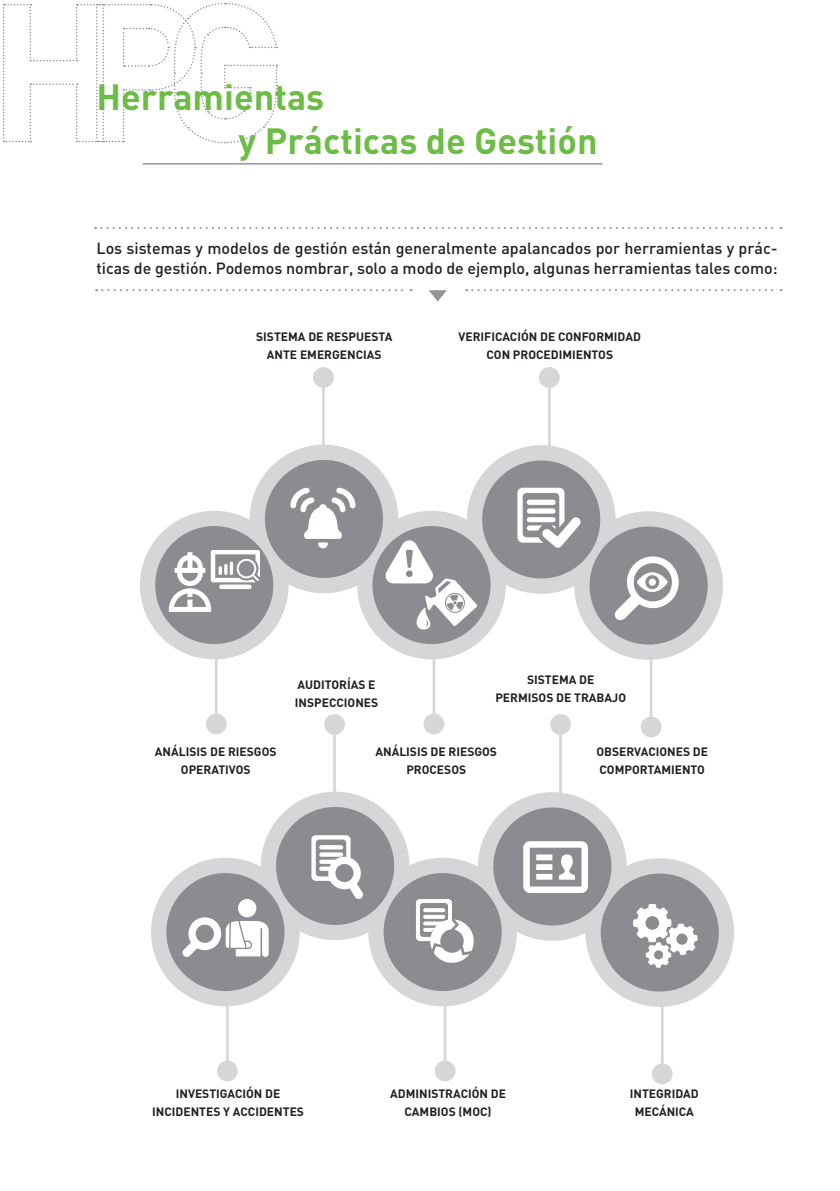
<style>
.page{position:relative;width:840px;height:1191px;background:#fff}
.page>*{position:absolute;margin:0;border:0;box-sizing:border-box;transform-origin:0 0}
.t1{font:700 36px/44px "DIN";color:#6cbd45}
.t2{font:500 16px/20px "DIN";color:#231f20}
.t3{font:700 12px/18px "DIN";color:#231f20;text-align:center}
</style>
<div class="page">
<div style="left:585px;top:858px;width:148px;height:148px;background:#d5d6d8;border-radius:50%"></div>
<div style="left:151px;top:857px;width:148px;height:149px;background:#d5d6d8;border-radius:50%"></div>
<div style="left:260px;top:791px;width:149px;height:149px;background:#d5d6d8;border-radius:50%"></div>
<div style="left:368px;top:857px;width:148px;height:149px;background:#d5d6d8;border-radius:50%"></div>
<div style="left:477px;top:792px;width:149px;height:148px;background:#d5d6d8;border-radius:50%"></div>
<div style="left:166px;top:873px;width:118px;height:118px;background:#8a8c8f;border-radius:50%"></div>
<div style="left:276px;top:807px;width:118px;height:118px;background:#8a8c8f;border-radius:50%"></div>
<div style="left:383px;top:873px;width:118px;height:118px;background:#8a8c8f;border-radius:50%"></div>
<div style="left:493px;top:807px;width:118px;height:118px;background:#8a8c8f;border-radius:50%"></div>
<div style="left:600px;top:873px;width:118px;height:118px;background:#8a8c8f;border-radius:50%"></div>
<hr style="left:660px;top:997px;width:3px;height:78px;background:#d5d6d8">
<div style="left:651px;top:1063px;width:21px;height:21px;background:#d5d6d8;border-radius:50%"></div>
<hr style="left:443px;top:994px;width:3px;height:78px;background:#d5d6d8">
<div style="left:434px;top:1060px;width:21px;height:21px;background:#d5d6d8;border-radius:50%"></div>
<hr style="left:333px;top:723px;width:2px;height:77px;background:#d5d6d8">
<div style="left:324px;top:714px;width:21px;height:21px;background:#d5d6d8;border-radius:50%"></div>
<hr style="left:559px;top:723px;width:2px;height:77px;background:#d5d6d8">
<div style="left:550px;top:714px;width:20px;height:21px;background:#d5d6d8;border-radius:50%"></div>
<hr style="left:226px;top:994px;width:2px;height:78px;background:#d5d6d8">
<div style="left:217px;top:1060px;width:21px;height:21px;background:#d5d6d8;border-radius:50%"></div>
<div style="left:574px;top:511px;width:148px;height:149px;background:#d5d6d8;border-radius:50%"></div>
<div style="left:140px;top:511px;width:148px;height:148px;background:#d5d6d8;border-radius:50%"></div>
<div style="left:249px;top:444px;width:149px;height:149px;background:#d5d6d8;border-radius:50%"></div>
<div style="left:357px;top:511px;width:148px;height:148px;background:#d5d6d8;border-radius:50%"></div>
<div style="left:466px;top:445px;width:149px;height:149px;background:#d5d6d8;border-radius:50%"></div>
<div style="left:155px;top:526px;width:118px;height:118px;background:#8a8c8f;border-radius:50%"></div>
<div style="left:265px;top:460px;width:118px;height:118px;background:#8a8c8f;border-radius:50%"></div>
<div style="left:372px;top:526px;width:118px;height:118px;background:#8a8c8f;border-radius:50%"></div>
<div style="left:482px;top:460px;width:118px;height:118px;background:#8a8c8f;border-radius:50%"></div>
<div style="left:589px;top:526px;width:118px;height:118px;background:#8a8c8f;border-radius:50%"></div>
<hr style="left:649px;top:650px;width:3px;height:78px;background:#d5d6d8">
<div style="left:640px;top:716px;width:21px;height:21px;background:#d5d6d8;border-radius:50%"></div>
<hr style="left:432px;top:647px;width:3px;height:78px;background:#d5d6d8">
<div style="left:423px;top:713px;width:21px;height:21px;background:#d5d6d8;border-radius:50%"></div>
<hr style="left:322px;top:376px;width:2px;height:78px;background:#d5d6d8">
<div style="left:313px;top:367px;width:20px;height:21px;background:#d5d6d8;border-radius:50%"></div>
<hr style="left:547px;top:376px;width:3px;height:78px;background:#d5d6d8">
<div style="left:538px;top:367px;width:21px;height:21px;background:#d5d6d8;border-radius:50%"></div>
<hr style="left:215px;top:647px;width:2px;height:78px;background:#d5d6d8">
<div style="left:206px;top:713px;width:20px;height:21px;background:#d5d6d8;border-radius:50%"></div>
<hr style="left:142px;top:163px;width:460px;height:2px;background:#939598">
<svg style="left:429px;top:290px;width:17px;height:11px"></svg>
<svg style="left:3px;top:2px;width:275px;height:142px"></svg>
<svg style="left:96px;top:289px;width:315px;height:2px"></svg>
<svg style="left:466px;top:289px;width:315px;height:2px"></svg>
<svg style="left:95px;top:227px;width:686px;height:2px"></svg>
<svg style="left:615px;top:556px;width:64px;height:65px"></svg>
<div style="left:648px;top:578px;width:7px;height:8px;background:#fff;border-radius:50%"></div>
<svg style="left:523px;top:841px;width:64px;height:52px"></svg>
<svg style="left:290px;top:487px;width:65px;height:61px"></svg>
<svg style="left:633px;top:904px;width:64px;height:63px"></svg>
<svg style="left:311px;top:835px;width:52px;height:64px"></svg>
<svg style="left:517px;top:488px;width:63px;height:59px"></svg>
<svg style="left:416px;top:899px;width:57px;height:63px"></svg>
<svg style="left:385px;top:540px;width:92px;height:91px"></svg>
<svg style="left:182px;top:917px;width:86px;height:40px"></svg>
<div style="left:238px;top:899px;width:18px;height:18px;background:#fff;border-radius:50%"></div>
<svg style="left:169px;top:550px;width:90px;height:62px"></svg>
<h1 class="t1" style="left:238px;top:73px;width:360px;text-indent:-142px">HERRAMIENTAS<br>Y PRÁCTICAS DE GESTIÓN</h1>
<h2 class="t2" style="left:96px;top:237px;width:682px">Los sistemas y modelos de gestión están generalmente apalancados por herramientas y prác&shy;ticas de gestión. Podemos nombrar, solo a modo de ejemplo, algunas herramientas tales como:</h2>
<p class="t3" style="left:256px;top:327px;width:136px">SISTEMA DE RESPUESTA<br>ANTE EMERGENCIAS</p>
<p class="t3" style="left:458px;top:327px;width:184px">VERIFICACIÓN DE CONFORMIDAD<br>CON PROCEDIMIENTOS</p>
<p class="t3" style="left:295px;top:674px;width:85px;text-align:left">AUDITORÍAS E<br>I NSPECCIONES</p>
<p class="t3" style="left:495px;top:670px;width:100px;text-align:left;text-indent:32px">SISTEMA DE<br>PERMISOS DE TRA</p>
<p class="t3" style="left:596px;top:688px;width:31px">BAJO</p>
<p class="t3" style="left:155px;top:742px;width:123px">ANÁLISIS DE RIESGOS<br>OP ERATIVOS</p>
<p class="t3" style="left:375px;top:742px;width:123px">ANÁLISIS DE RIESGOS<br>PROCESOS</p>
<p class="t3" style="left:596px;top:742px;width:113px;text-align:left">OBSERVACIONES DE<br>COMPORTAMIENTO</p>
<p class="t3" style="left:152px;top:1084px;width:153px">I NVESTIGACIÓN DE<br>I NCIDENTES Y ACCIDENTES</p>
<p class="t3" style="left:404px;top:1084px;width:103px;text-align:left;text-indent:-14px">ADMINISTRACIÓN DE<br>CAMBIOS (MOC</p>
<p class="t3" style="left:487px;top:1102px;width:6px">)</p>
<p class="t3" style="left:629px;top:1084px;width:70px">I NTEGRIDAD<br>M ECÁNICA</p>
</div>
